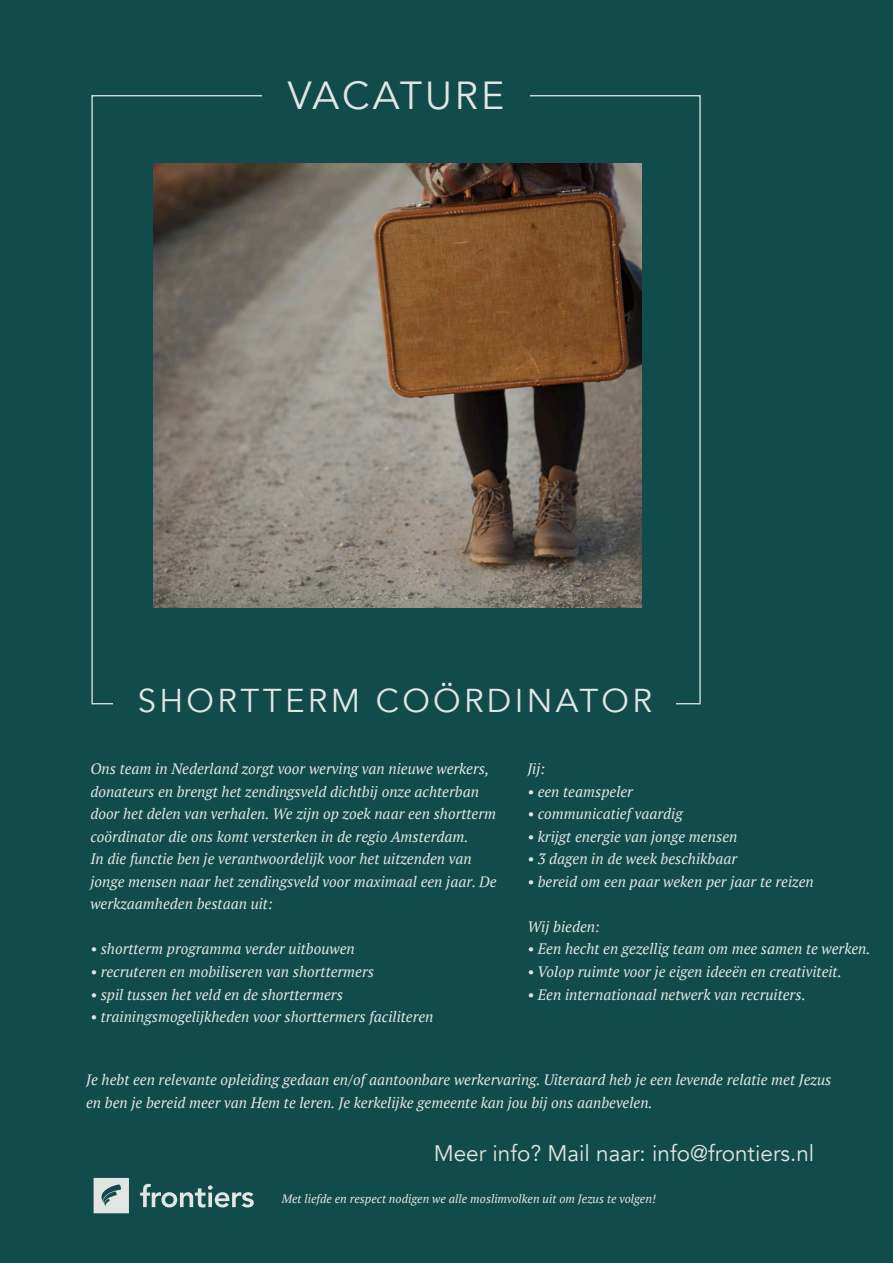
<style>
.page{position:relative;width:893px;height:1263px;background:#114b4b}
.page>*{position:absolute;margin:0;border:0;box-sizing:border-box;transform-origin:0 0}
.t1{font:39.15px "Avenir";letter-spacing:.075em;color:#e2e6e2}
.t2{font:33px "Avenir";letter-spacing:.1em;color:#e2e6e2}
.t3{font:22.5px "Avenir";color:#e2e6e2}
.t4{font:italic 15px/22.5px "PT Serif";color:#e2e6e2}
.t5{font:italic 12px "PT Serif";color:#e2e6e2}
</style>
<div class="page">
<img style="left:154px;top:164px;width:488px;height:443px">
<svg style="left:140px;top:1184px;width:114px;height:23px"></svg>
<svg style="left:94px;top:1178px;width:35px;height:35px"></svg>
<p class="t1" style="left:288px;top:72px;width:218px">VACATURE</p>
<p class="t2" style="left:138px;top:681px;width:516px">SHORTTERM COÖRDINATOR</p>
<p class="t4" style="left:90px;top:758px;width:408px">Ons team in Nederland zorgt voor werving van nieuwe werkers, donateurs en brengt het zendingsveld dichtbij onze achterban door het delen van verhalen. We zijn op zoek naar een shortterm coördinator die ons komt versterken in de regio Amsterdam.<br>In die functie ben je verantwoordelijk voor het uitzenden van jonge mensen naar het zendingsveld voor maximaal een jaar. De werkzaamheden bestaan uit:</p>
<p class="t4" style="left:90px;top:938px;width:266px">• shortterm programma verder uitbouwen</p>
<p class="t4" style="left:90px;top:960px;width:285px">• recruteren en mobiliseren van shorttermers</p>
<p class="t4" style="left:90px;top:983px;width:254px">• spil tussen het veld en de shorttermers</p>
<p class="t4" style="left:90px;top:1005px;width:345px">• trainingsmogelijkheden voor shorttermers faciliteren</p>
<p class="t4" style="left:527px;top:758px;width:20px">Jij:</p>
<p class="t4" style="left:527px;top:780px;width:107px">• een teamspeler</p>
<p class="t4" style="left:527px;top:803px;width:157px">• communicatief vaardig</p>
<p class="t4" style="left:527px;top:825px;width:212px">• krijgt energie van jonge mensen</p>
<p class="t4" style="left:527px;top:848px;width:211px">• 3 dagen in de week beschikbaar</p>
<p class="t4" style="left:527px;top:870px;width:288px">• bereid om een paar weken per jaar te reizen</p>
<p class="t4" style="left:527px;top:915px;width:74px">Wij bieden:</p>
<p class="t4" style="left:527px;top:938px;width:345px">• Een hecht en gezellig team om mee samen te werken.</p>
<p class="t4" style="left:527px;top:960px;width:316px">• Volop ruimte voor je eigen ideeën en creativiteit.</p>
<p class="t4" style="left:527px;top:983px;width:280px">• Een internationaal netwerk van recruiters.</p>
<p class="t4" style="left:86px;top:1069px;width:747px">Je hebt een relevante opleiding gedaan en/of aantoonbare werkervaring. Uiteraard heb je een levende relatie met Jezus en ben je bereid meer van Hem te leren. Je kerkelijke gemeente kan jou bij ons aanbevelen.</p>
<p class="t3" style="left:434px;top:1140px;width:382px">Meer info? Mail naar: info@frontiers.nl</p>
<p class="t5" style="left:282px;top:1191px;width:376px">Met liefde en respect nodigen we alle moslimvolken uit om Jezus te volgen!</p>
</div>
